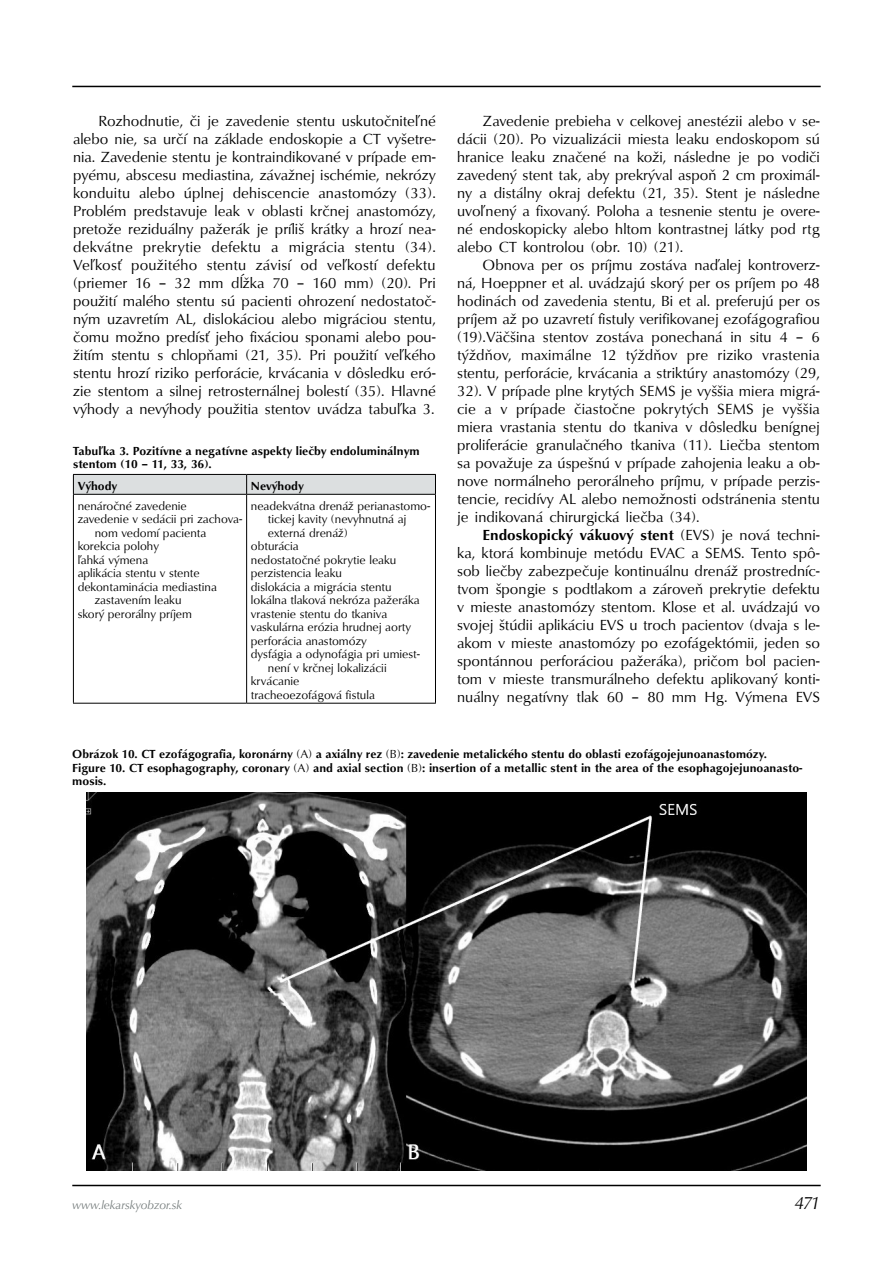
<style>
.page{position:relative;width:893px;height:1263px;background:#fff}
.page>*{position:absolute;margin:0;border:0;box-sizing:border-box;transform-origin:0 0}
.t1{font:19.2px "Times New Roman";color:#000}
.t2{font:italic 18px "URW Classico TEE";color:#000}
.t3{font:15px/18px "URW Classico TEE";color:#000;text-align:justify}
.t4{font:12px "URW Classico TEE";color:#000}
.t5{font:700 12px/13.5px "URW Classico TEE";color:#000}
.t6{font:italic 12px "URW Classico TEE";color:#777e7e}
.s1{font-weight:700}
.s2{font-weight:400}
</style>
<div class="page">
<hr style="left:72px;top:86px;width:749px;height:1px;background:#000">
<hr style="left:72px;top:1185px;width:749px;height:1px;background:#000">
<svg style="left:73px;top:474px;width:363px;height:20px;background:#cdd0d1"></svg>
<hr style="left:73px;top:494px;width:174px;height:1px;background:#000">
<hr style="left:73px;top:495px;width:1px;height:208px;background:#000">
<hr style="left:247px;top:494px;width:189px;height:1px;background:#000">
<hr style="left:246px;top:495px;width:1px;height:208px;background:#000">
<hr style="left:435px;top:495px;width:1px;height:208px;background:#000">
<hr style="left:73px;top:703px;width:174px;height:1px;background:#000">
<hr style="left:247px;top:703px;width:189px;height:1px;background:#000">
<img style="left:86px;top:792px;width:720px;height:378px">
<p class="t3" style="left:73px;top:112px;width:364px;text-indent:26px">Rozhodnutie, či je zavedenie stentu uskutočniteľné alebo nie, sa určí na základe endoskopie a CT vyšetre&shy;nia. Zavedenie stentu je kontraindikované v prípade em&shy;pyému, abscesu mediastina, závažnej ischémie, nekrózy konduitu alebo úplnej dehiscencie anastomózy (33).<br>Problém predstavuje leak v oblasti krčnej anastomózy, pretože reziduálny pažerák je príliš krátky a hrozí nea&shy;dekvátne prekrytie defektu a migrácia stentu (34).<br>Veľkosť použitého stentu závisí od veľkostí defektu (priemer 16 – 32 mm dĺžka 70 – 160 mm) (20). Pri použití malého stentu sú pacienti ohrození nedostatoč&shy;ným uzavretím AL, dislokáciou alebo migráciou stentu, čomu možno predísť jeho fixáciou sponami alebo pou&shy;žitím stentu s chlopňami (21, 35). Pri použití veľkého stentu hrozí riziko perforácie, krvácania v dôsledku eró&shy;zie stentom a silnej retrosternálnej bolestí (35). Hlavné výhody a nevýhody použitia stentov uvádza tabuľka 3.</p>
<p class="t5" style="left:73px;top:444px;width:348px">Tabuľka 3. Pozitívne a negatívne aspekty liečby endoluminálnym stentom (10 – 11, 33, 36).</p>
<p class="t5" style="left:78px;top:480px;width:41px">Výhody</p>
<p class="t5" style="left:251px;top:480px;width:54px">Nevýhody</p>
<p class="t4" style="left:78px;top:498px;width:111px">nenáročné zavedenie</p>
<p class="t4" style="left:78px;top:512px;width:166px">zavedenie v sedácii pri zachova-</p>
<p class="t4" style="left:95px;top:525px;width:113px">nom vedomí pacienta</p>
<p class="t4" style="left:78px;top:539px;width:83px">korekcia polohy</p>
<p class="t4" style="left:78px;top:552px;width:72px">ľahká výmena</p>
<p class="t4" style="left:78px;top:566px;width:123px">aplikácia stentu v stente</p>
<p class="t4" style="left:78px;top:579px;width:141px">dekontaminácia mediastina</p>
<p class="t4" style="left:95px;top:593px;width:88px">zastavením leaku</p>
<p class="t4" style="left:78px;top:606px;width:116px">skorý perorálny príjem</p>
<p class="t4" style="left:251px;top:498px;width:181px">neadekvátna drenáž perianastomo-</p>
<p class="t4" style="left:268px;top:512px;width:140px">tickej kavity (nevyhnutná aj</p>
<p class="t4" style="left:268px;top:525px;width:81px">externá drenáž)</p>
<p class="t4" style="left:251px;top:539px;width:49px">obturácia</p>
<p class="t4" style="left:251px;top:552px;width:147px">nedostatočné pokrytie leaku</p>
<p class="t4" style="left:251px;top:566px;width:93px">perzistencia leaku</p>
<p class="t4" style="left:251px;top:579px;width:142px">dislokácia a migrácia stentu</p>
<p class="t4" style="left:251px;top:593px;width:170px">lokálna tlaková nekróza pažeráka</p>
<p class="t4" style="left:251px;top:606px;width:138px">vrastenie stentu do tkaniva</p>
<p class="t4" style="left:251px;top:620px;width:162px">vaskulárna erózia hrudnej aorty</p>
<p class="t4" style="left:251px;top:633px;width:118px">perforácia anastomózy</p>
<p class="t4" style="left:251px;top:647px;width:171px">dysfágia a odynofágia pri umiest-</p>
<p class="t4" style="left:268px;top:660px;width:120px">není v krčnej lokalizácii</p>
<p class="t4" style="left:251px;top:674px;width:50px">krvácanie</p>
<p class="t4" style="left:251px;top:687px;width:126px">tracheoezofágová fistula</p>
<p class="t3" style="left:457px;top:112px;width:364px;text-indent:26px">Zavedenie prebieha v celkovej anestézii alebo v se&shy;dácii (20). Po vizualizácii miesta leaku endoskopom sú hranice leaku značené na koži, následne je po vodiči zavedený stent tak, aby prekrýval aspoň 2 cm proximál&shy;ny a distálny okraj defektu (21, 35). Stent je následne uvoľnený a fixovaný. Poloha a tesnenie stentu je overe&shy;né endoskopicky alebo hltom kontrastnej látky pod rtg alebo CT kontrolou (obr. 10) (21).</p>
<p class="t3" style="left:457px;top:256px;width:364px;text-indent:26px">Obnova per os príjmu zostáva naďalej kontroverz&shy;ná, Hoeppner et al. uvádzajú skorý per os príjem po 48 hodinách od zavedenia stentu, Bi et al. preferujú per os príjem až po uzavretí fistuly verifikovanej ezofágografiou (19).Väčšina stentov zostáva ponechaná in situ 4 – 6 týždňov, maximálne 12 týždňov pre riziko vrastenia stentu, perforácie, krvácania a striktúry anastomózy (29, 32). V prípade plne krytých SEMS je vyššia miera migrá&shy;cie a v prípade čiastočne pokrytých SEMS je vyššia miera vrastania stentu do tkaniva v dôsledku benígnej proliferácie granulačného tkaniva (11). Liečba stentom sa považuje za úspešnú v prípade zahojenia leaku a ob&shy;nove normálneho perorálneho príjmu, v prípade perzis&shy;tencie, recidívy AL alebo nemožnosti odstránenia stentu je indikovaná chirurgická liečba (34).</p>
<p class="t3" style="left:457px;top:526px;width:364px;text-indent:26px"><span class="s1">Endoskopický vákuový stent</span> (EVS) je nová techni&shy;ka, ktorá kombinuje metódu EVAC a SEMS. Tento spô&shy;sob liečby zabezpečuje kontinuálnu drenáž prostredníc&shy;tvom špongie s podtlakom a zároveň prekrytie defektu v mieste anastomózy stentom. Klose et al. uvádzajú vo svojej štúdii aplikáciu EVS u troch pacientov (dvaja s le&shy;akom v mieste anastomózy po ezofágektómii, jeden so spontánnou perforáciou pažeráka), pričom bol pacien&shy;tom v mieste transmurálneho defektu aplikovaný konti&shy;nuálny negatívny tlak 60 – 80 mm Hg. Výmena EVS</p>
<p class="t5" style="left:72px;top:748px;width:731px">Obrázok 10. CT ezofágografia, koronárny <span class="s2">(A)</span> a axiálny rez <span class="s2">(B)</span>: zavedenie metalického stentu do oblasti ezofágojejunoanastomózy.<br>Figure 10. CT esophagography, coronary <span class="s2">(A)</span> and axial section <span class="s2">(B)</span>: insertion of a metallic stent in the area of the esophagojejunoanasto&shy;mosis.</p>
<p class="t1" style="left:83px;top:743px;width:457px">kontrastnej látky pod rtg alebo CT kontrolou (obr. 10) (21).</p>
<p class="t6" style="left:72px;top:1197px;width:112px">www.lekarskyobzor.sk</p>
<p class="t2" style="left:795px;top:1191px;width:27px">471</p>
</div>
